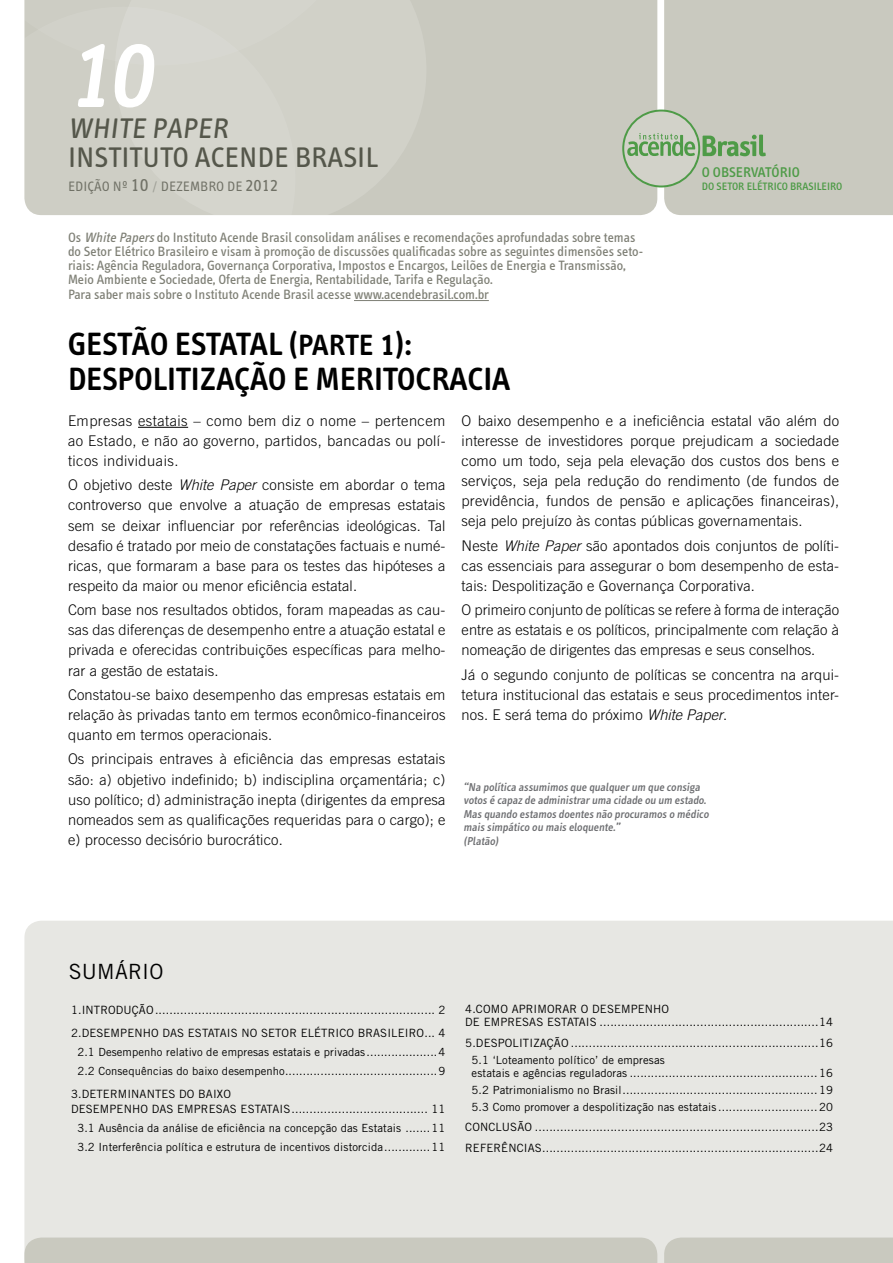
<style>
.page{position:relative;width:893px;height:1263px;background:#fff}
.page>*{position:absolute;margin:0;border:0;box-sizing:border-box;transform-origin:0 0}
.t1{font:102.9px "Info Text Medium Caps";color:#fff}
.t2{font:600 33px/34.5px "Info Text";color:#000}
.t3{font:29.1px/28.5px "Info Text";color:#55574b}
.t4{font:21px "Trade Gothic";letter-spacing:.01em;color:#000}
.t5{font:300 14.7px/20.1px "Trade Gothic";letter-spacing:.01em;color:#000;text-align:justify}
.t6{font:500 14.4px "Info Text";color:#4e9b47}
.t7{font:14.1px "Info Text Normal Caps";color:#707166}
.t8{font:13.8px/14.2px "Info Text";color:#7e7f75}
.t9{font:500 11.7px/13.5px "Info Text";color:#6d6e71}
.t10{font:11.4px/23px "Trade Gothic";letter-spacing:.01em;color:#000}
.t11{font:11.25px/19px "Trade Gothic";letter-spacing:.01em;color:#000}
.t12{font:500 11.1px "Info Text";color:#4e9b47}
.s1{font-size:19.8px}
.s2{color:#9d9e95}
.s3{font-size:18.3px}
.s4{font-style:italic}
.s5{font-size:30px}
.s6{font-family:"Info Text Semi Bold Caps";font-weight:400}
</style>
<div class="page">
<div style="left:24px;top:921px;width:869px;height:342px;background:#e7e7e3"></div>
<div style="left:426px;top:0;width:231px;height:215px;background:#c9c9bf"></div>
<svg style="left:24px;top:0;width:91px;height:7px"></svg>
<div style="left:24px;top:7px;width:91px;height:208px;background:#cecec5"></div>
<svg style="left:115px;top:0;width:311px;height:215px;background:#d2d2c9"></svg>
<div style="left:664px;top:0;width:229px;height:215px;background:#c9c9bf"></div>
<div style="left:24px;top:1237px;width:633px;height:26px;background:#c9c9bf"></div>
<div style="left:664px;top:1237px;width:229px;height:26px;background:#c9c9bf"></div>
<hr style="left:138px;top:427px;width:50px;height:1px;background:#000">
<hr style="left:354px;top:300px;width:135px;height:1px;background:#7e7f75">
<svg style="left:622px;top:110px;width:144px;height:77px;background:#b8c4ae"></svg>
<h1 class="t1" style="left:66px;top:15px;width:105px">10</h1>
<h3 class="t3" style="left:68px;top:115px;width:311px">White Paper<br>INSTITUTO ACENDE BRASIL</h3>
<p class="t7" style="left:68px;top:178px;width:212px">EDIÇÃO Nº <span class="s1">10</span> <span class="s2">/</span> DEZEMBRO DE <span class="s3">2012</span></p>
<p class="t8" style="left:68px;top:230px;width:577px">Os <span class="s4">White Papers</span>do Instituto Acende Brasil consolidam análises e recomendações aprofundadas sobre temas do Setor Elétrico Brasileiro e visam à promoção de discussões qualificadas sobre as seguintes dimensões seto&shy;riais: Agência Reguladora, Governança Corporativa, Impostos e Encargos, Leilões de Energia e Transmissão, Meio Ambiente e Sociedade, Oferta de Energia, Rentabilidade, Tarifa e Regulação.<br>Para saber mais sobre o Instituto Acende Brasil acesse www.acendebrasil.com.br</p>
<h2 class="t2" style="left:68px;top:327px;width:444px">GESTÃO ESTATAL (<span class="s5">PARTE</span> <span class="s6">1</span>):<br>DESPOLITIZAÇÃO E MERITOCRACIA</h2>
<p class="t6" style="left:702px;top:165px;width:99px">O OBSERVATÓRIO</p>
<p class="t12" style="left:702px;top:180px;width:142px">DO SETOR ELÉTRICO BRASILEIRO</p>
<p class="t5" style="left:68px;top:410px;width:379px">Empresas estatais – como bem diz o nome – pertencem ao Estado, e não ao governo, partidos, bancadas ou polí&shy;ticos individuais.</p>
<p class="t5" style="left:68px;top:475px;width:379px">O objetivo deste <span class="s4">White Paper</span> consiste em abordar o tema controverso que envolve a atuação de empresas estatais sem se deixar influenciar por referências ideológicas. Tal desafio é tratado por meio de constatações factuais e numé&shy;ricas, que formaram a base para os testes das hipóteses a respeito da maior ou menor eficiência estatal.</p>
<p class="t5" style="left:68px;top:600px;width:379px">Com base nos resultados obtidos, foram mapeadas as cau&shy;sas das diferenças de desempenho entre a atuação estatal e privada e oferecidas contribuições específicas para melho&shy;rar a gestão de estatais.</p>
<p class="t5" style="left:68px;top:684px;width:379px">Constatou-se baixo desempenho das empresas estatais em relação às privadas tanto em termos econômico-financeiros quanto em termos operacionais.</p>
<p class="t5" style="left:68px;top:749px;width:379px">Os principais entraves à eficiência das empresas estatais são: a) objetivo indefinido; b) indisciplina orçamentária; c) uso político; d) administração inepta (dirigentes da empresa nomeados sem as qualificações requeridas para o cargo); e e) processo decisório burocrático.</p>
<p class="t5" style="left:462px;top:410px;width:379px">O baixo desempenho e a ineficiência estatal vão além do interesse de investidores porque prejudicam a sociedade como um todo, seja pela elevação dos custos dos bens e serviços, seja pela redução do rendimento (de fundos de previdência, fundos de pensão e aplicações financeiras), seja pelo prejuízo às contas públicas governamentais.</p>
<p class="t5" style="left:462px;top:535px;width:379px">Neste <span class="s4">White Paper</span> são apontados dois conjuntos de políti&shy;cas essenciais para assegurar o bom desempenho de esta&shy;tais: Despolitização e Governança Corporativa.</p>
<p class="t5" style="left:462px;top:600px;width:379px">O primeiro conjunto de políticas se refere à forma de interação entre as estatais e os políticos, principalmente com relação à nomeação de dirigentes das empresas e seus conselhos.</p>
<p class="t5" style="left:462px;top:664px;width:379px">Já o segundo conjunto de políticas se concentra na arqui&shy;tetura institucional das estatais e seus procedimentos inter&shy;nos. E será tema do próximo <span class="s4">White Paper</span>.</p>
<p class="t9" style="left:463px;top:780px;width:249px">“Na política assumimos que qualquer um que consiga votos é capaz de administrar uma cidade ou um estado.<br>Mas quando estamos doentes não procuramos o médico mais simpático ou mais eloquente.”<br>(Platão)</p>
<h3 class="t4" style="left:69px;top:959px;width:96px">Sumário</h3>
<p class="t10" style="left:71px;top:998px;width:376px">1.Introdução.............................................................................. 2<br>2.Desempenho das estatais no setor elétrico brasileiro... 4</p>
<p class="t11" style="left:77px;top:1042px;width:369px">2.1 Desempenho relativo de empresas estatais e privadas....................4<br>2.2 Consequências do baixo desempenho...........................................9</p>
<p class="t10" style="left:71px;top:1086px;width:376px;line-height:15.3px">3.Determinantes do baixo<br>desempenho das empresas estatais ...................................... 11</p>
<p class="t11" style="left:77px;top:1119px;width:369px">3.1 Ausência da análise de eficiência na concepção das Estatais .......11<br>3.2 I nterferência política e estrutura de incentivos distorcida.............11</p>
<p class="t10" style="left:465px;top:1002px;width:369px;line-height:13.2px">4.Como aprimorar o desempenho<br>de empresas estatais .............................................................14</p>
<p class="t10" style="left:465px;top:1032px;width:369px">5.Despolitização .....................................................................16</p>
<p class="t11" style="left:472px;top:1054px;width:363px;line-height:12.3px">5.1 ‘Loteamento político’ de empresas<br>estatais e agências reguladoras ..................................................... 16</p>
<p class="t11" style="left:472px;top:1081px;width:363px;line-height:17px">5.2 Patrimonialismo no Brasil....................................................... 19<br>5.3 Como promover a despolitização nas estatais ............................ 20</p>
<p class="t10" style="left:465px;top:1117px;width:369px;line-height:20.9px">Conclusão ...............................................................................23<br>Referências.............................................................................24</p>
</div>
